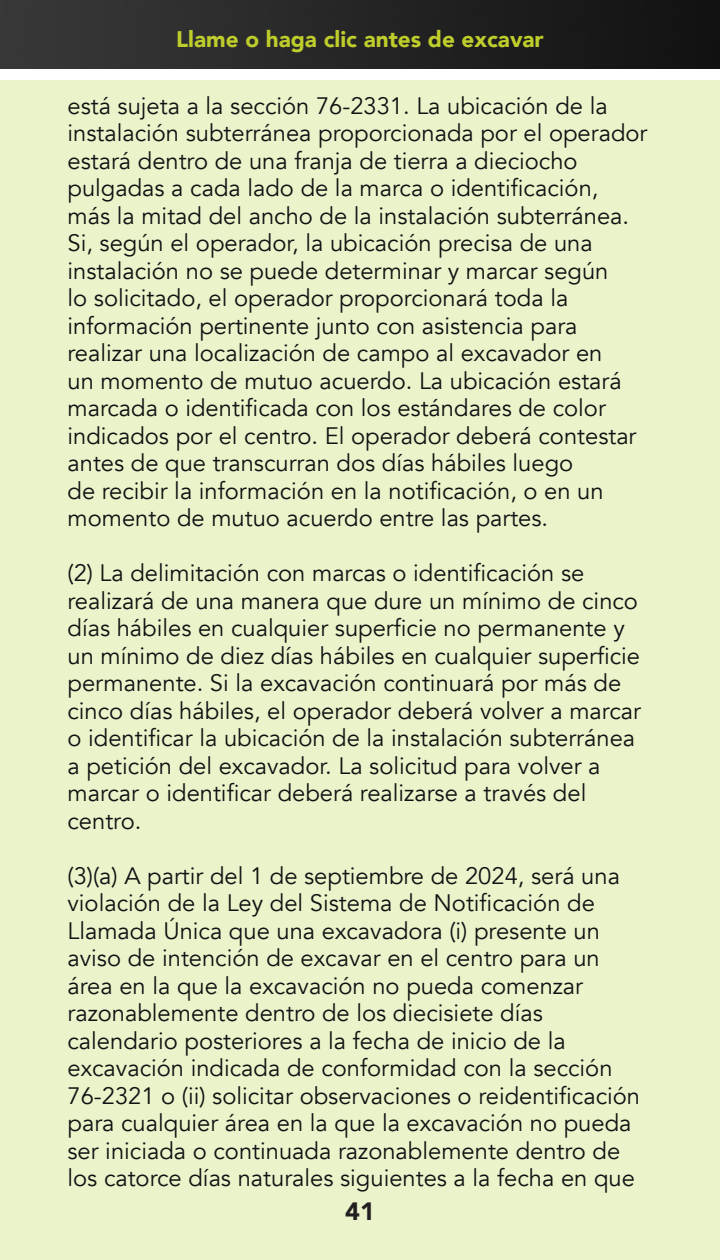
<style>
.page{position:relative;width:720px;height:1260px;background:#fff}
.page>*{position:absolute;margin:0;border:0;box-sizing:border-box;transform-origin:0 0}
.t1{font:900 25px "Avenir";color:#231f20}
.Body_Text{font:23.75px/27.5px "Avenir";color:#111213}
.t2{font:900 22.5px "Avenir";color:#becd2b}
</style>
<div class="page">
<img style="left:0;top:0;width:720px;height:68px">
<div style="left:0;top:80px;width:720px;height:1180px;background:#eaf3ca"></div>
<p class="t2" style="left:176px;top:20px;width:369px">Llame o haga clic antes de excavar</p>
<p class="Body_Text" style="left:68px;top:92px;width:582px">está sujeta a la sección 76-2331. La ubicación de la instalación subterránea proporcionada por el operador estará dentro de una franja de tierra a dieciocho pulgadas a cada lado de la marca o identificación,<br>más la mitad del ancho de la instalación subterránea.<br>Si, según el operador, la ubicación precisa de una instalación no se puede determinar y marcar según<br>lo solicitado, el operador proporcionará toda la información pertinente junto con asistencia para realizar una localización de campo al excavador en<br>un momento de mutuo acuerdo. La ubicación estará marcada o identificada con los estándares de color indicados por el centro. El operador deberá contestar antes de que transcurran dos días hábiles luego<br>de recibir la información en la notificación, o en un momento de mutuo acuerdo entre las partes.</p>
<p class="Body_Text" style="left:68px;top:560px;width:575px">(2) La delimitación con marcas o identificación se realizará de una manera que dure un mínimo de cinco días hábiles en cualquier superficie no permanente y un mínimo de diez días hábiles en cualquier superficie permanente. Si la excavación continuará por más de cinco días hábiles, el operador deberá volver a marcar o identificar la ubicación de la instalación subterránea a petición del excavador. La solicitud para volver a marcar o identificar deberá realizarse a través del centro.</p>
<p class="Body_Text" style="left:68px;top:862px;width:574px">(3)(a) A partir del 1 de septiembre de 2024, será una violación de la Ley del Sistema de Notificación de Llamada Única que una excavadora (i) presente un aviso de intención de excavar en el centro para un área en la que la excavación no pueda comenzar razonablemente dentro de los diecisiete días calendario posteriores a la fecha de inicio de la excavación indicada de conformidad con la sección 76-2321 o (ii) solicitar observaciones o reidentificación para cualquier área en la que la excavación no pueda ser iniciada o continuada razonablemente dentro de los catorce días naturales siguientes a la fecha en que</p>
<p class="t1" style="left:345px;top:1190px;width:31px">41</p>
</div>
